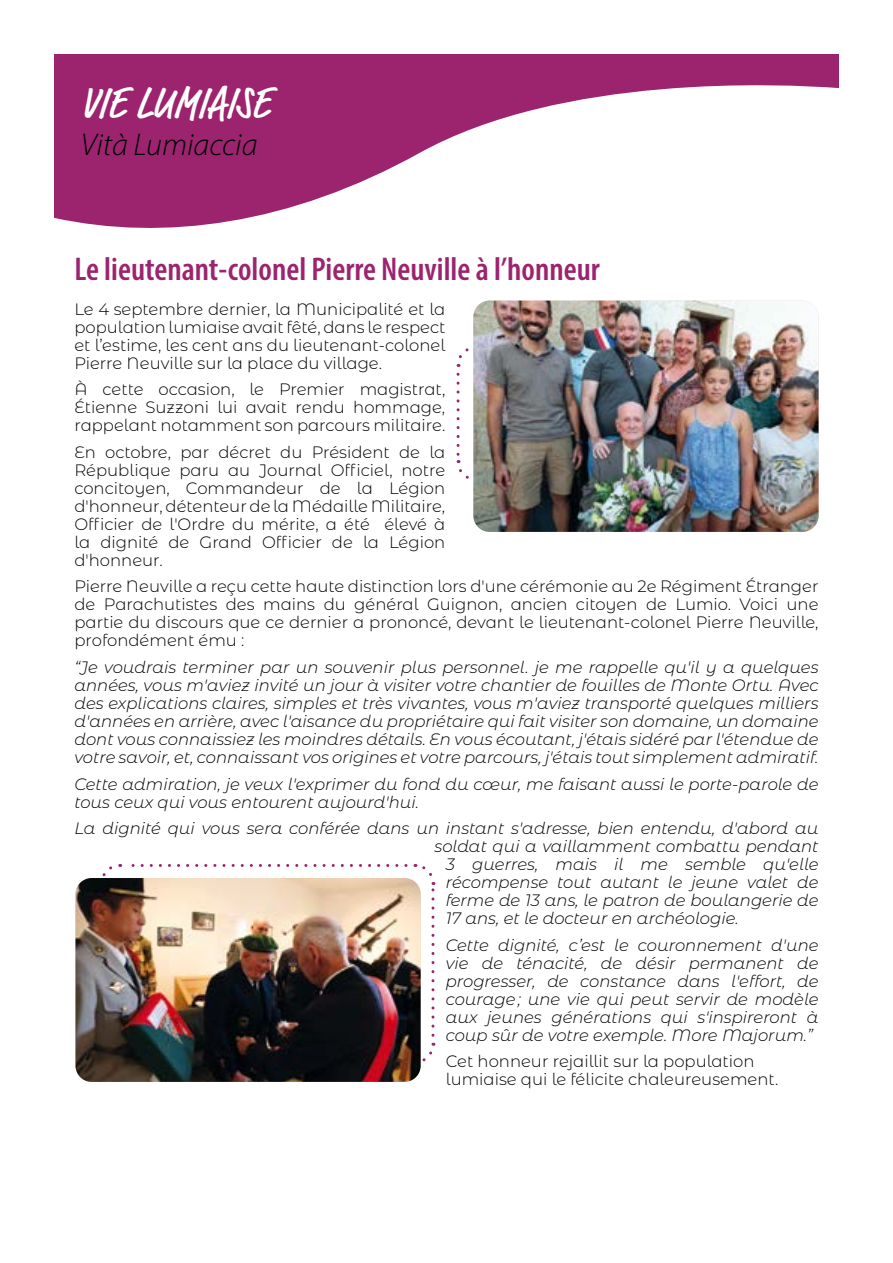
<style>
.page{position:relative;width:893px;height:1263px;background:#fff}
.page>*{position:absolute;margin:0;border:0;box-sizing:border-box;transform-origin:0 0}
.t1{font:500 condensed 45px "Market Pro";color:#fff}
.t2{font:600 condensed 33px "Myriad Pro";color:#9c246e}
.t3{font:italic 300 31.5px "Myriad Pro";color:#000}
.t4{font:italic 300 16.5px/18px "Montserrat Alternates";color:#000;text-align:justify}
.t5{font:300 16.5px/18px "Montserrat Alternates";color:#000;text-align:justify}
</style>
<div class="page">
<svg style="left:54px;top:54px;width:785px;height:174px;fill:#9c246e"></svg>
<svg style="left:102px;top:864px;width:304px;height:13px"></svg>
<svg style="left:422px;top:1043px;width:14px;height:19px"></svg>
<svg style="left:415px;top:864px;width:20px;height:171px"></svg>
<img style="left:75px;top:878px;width:346px;height:204px">
<svg style="left:456px;top:348px;width:13px;height:19px"></svg>
<svg style="left:456px;top:374px;width:13px;height:105px"></svg>
<img style="left:473px;top:301px;width:346px;height:231px">
<h1 class="t1" style="left:81px;top:72px;width:191px">VIE LUMIAISE</h1>
<h3 class="t3" style="left:81px;top:126px;width:178px">Vità Lumiaccia</h3>
<h2 class="t2" style="left:74px;top:249px;width:527px">Le lieutenant-colonel Pierre Neuville à l’honneur</h2>
<p class="t5" style="left:74px;top:299px;width:372px">Le 4 septembre dernier, la Municipalité et la population lumiaise avait fêté, dans le respect et l’estime, les cent ans du lieutenant-colonel Pierre Neuville sur la place du village.</p>
<p class="t5" style="left:74px;top:380px;width:372px">À cette occasion, le Premier magistrat, Étienne Suzzoni lui avait rendu hommage, rappelant notamment son parcours militaire.</p>
<p class="t5" style="left:74px;top:443px;width:372px">En octobre, par décret du Président de la République paru au Journal Officiel, notre concitoyen, Commandeur de la Légion d'honneur, détenteur de la Médaille Militaire, Officier de l'Ordre du mérite, a été élevé à la dignité de Grand Officier de la Légion d'honneur.</p>
<p class="t5" style="left:74px;top:577px;width:746px">Pierre Neuville a reçu cette haute distinction lors d'une cérémonie au 2e Régiment Étranger de Parachutistes des mains du général Guignon, ancien citoyen de Lumio. Voici une partie du discours que ce dernier a prononcé, devant le lieutenant-colonel Pierre Neuville, profondément ému :</p>
<p class="t4" style="left:74px;top:658px;width:746px">“Je voudrais terminer par un souvenir plus personnel. je me rappelle qu'il y a quelques années, vous m'aviez invité un jour à visiter votre chantier de fouilles de Monte Ortu. Avec des explications claires, simples et très vivantes, vous m'aviez transporté quelques milliers d'années en arrière, avec l'aisance du propriétaire qui fait visiter son domaine, un domaine dont vous connaissiez les moindres détails. En vous écoutant, j'étais sidéré par l'étendue de votre savoir, et, connaissant vos origines et votre parcours, j'étais tout simplement admiratif.</p>
<p class="t4" style="left:74px;top:774px;width:746px">Cette admiration, je veux l'exprimer du fond du cœur, me faisant aussi le porte-parole de tous ceux qui vous entourent aujourd'hui.</p>
<p class="t4" style="left:74px;top:819px;width:746px">La dignité qui vous sera conférée dans un instant s'adresse, bien entendu, d'abord au</p>
<p class="t4" style="left:434px;top:837px;width:386px">soldat qui a vaillamment combattu pendant</p>
<p class="t4" style="left:446px;top:855px;width:374px">3 guerres, mais il me semble qu'elle</p>
<p class="t4" style="left:446px;top:873px;width:374px">récompense tout autant le jeune valet de</p>
<p class="t4" style="left:446px;top:891px;width:374px">ferme de 13 ans, le patron de boulangerie de</p>
<p class="t4" style="left:446px;top:909px;width:295px">17 ans, et le docteur en archéologie.</p>
<p class="t4" style="left:446px;top:935px;width:374px">Cette dignité, c’est le couronnement d'une vie de ténacité, de désir permanent de progresser, de constance dans l'effort, de courage ; une vie qui peut servir de modèle aux jeunes générations qui s'inspireront à coup sûr de votre exemple. More Majorum.”</p>
<p class="t5" style="left:446px;top:1052px;width:334px">Cet honneur rejaillit sur la population lumiaise qui le félicite chaleureusement.</p>
</div>
